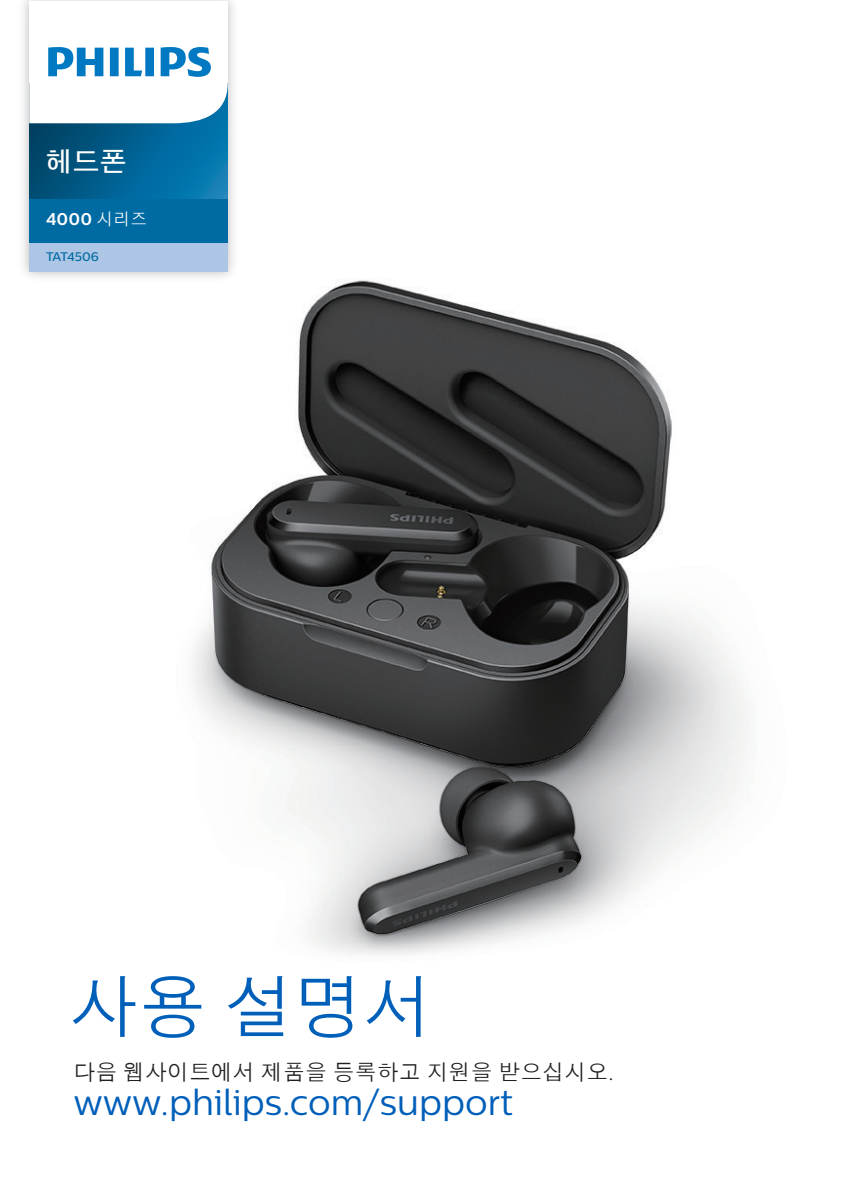
<style>
.page{position:relative;width:842px;height:1191px;background:#fff}
.page>*{position:absolute;margin:0;border:0;box-sizing:border-box;transform-origin:0 0}
.t1{font:69.4px "HY Gothic Medium";color:#005fb9}
.t2{font:36px "Centrale Sans";color:#005fb9}
.t3{font:26.8px "HY Gothic Bold";color:#fff}
.t4{font:22px "HY Gothic Medium";color:#231f20}
.t5{font:700 17px "Centrale Sans";color:#fff}
.t6{font:500 12.4px "Centrale Sans";letter-spacing:-.025em;color:#006ba3}
.s1{font-family:"HY Gothic Medium";font-weight:400}
.s2{font-family:"Centrale Sans"}
</style>
<div class="page">
<img style="left:192px;top:280px;width:557px;height:676px">
<svg style="left:29px;top:123px;width:199px;height:76px;background:#026191"></svg>
<svg style="left:29px;top:47px;width:199px;height:76px"></svg>
<div style="left:29px;top:199px;width:199px;height:44px;background:#006ba3"></div>
<div style="left:29px;top:243px;width:199px;height:28px;background:#adc6e6"></div>
<p class="t3" style="left:46px;top:148px;width:82px">헤드폰</p>
<p class="t5" style="left:46px;top:208px;width:103px">4000 <span class="s1">시리즈</span></p>
<p class="t6" style="left:46px;top:249px;width:54px">TAT4506</p>
<h1 class="t1" style="left:69px;top:971px;width:367px">사용 설명서</h1>
<p class="t4" style="left:73px;top:1060px;width:542px">다음 웹사이트에서 제품을 등록하고 지원을 받으십시오<span class="s2">.</span></p>
<h2 class="t2" style="left:73px;top:1082px;width:441px">www.philips.com/support</h2>
</div>
